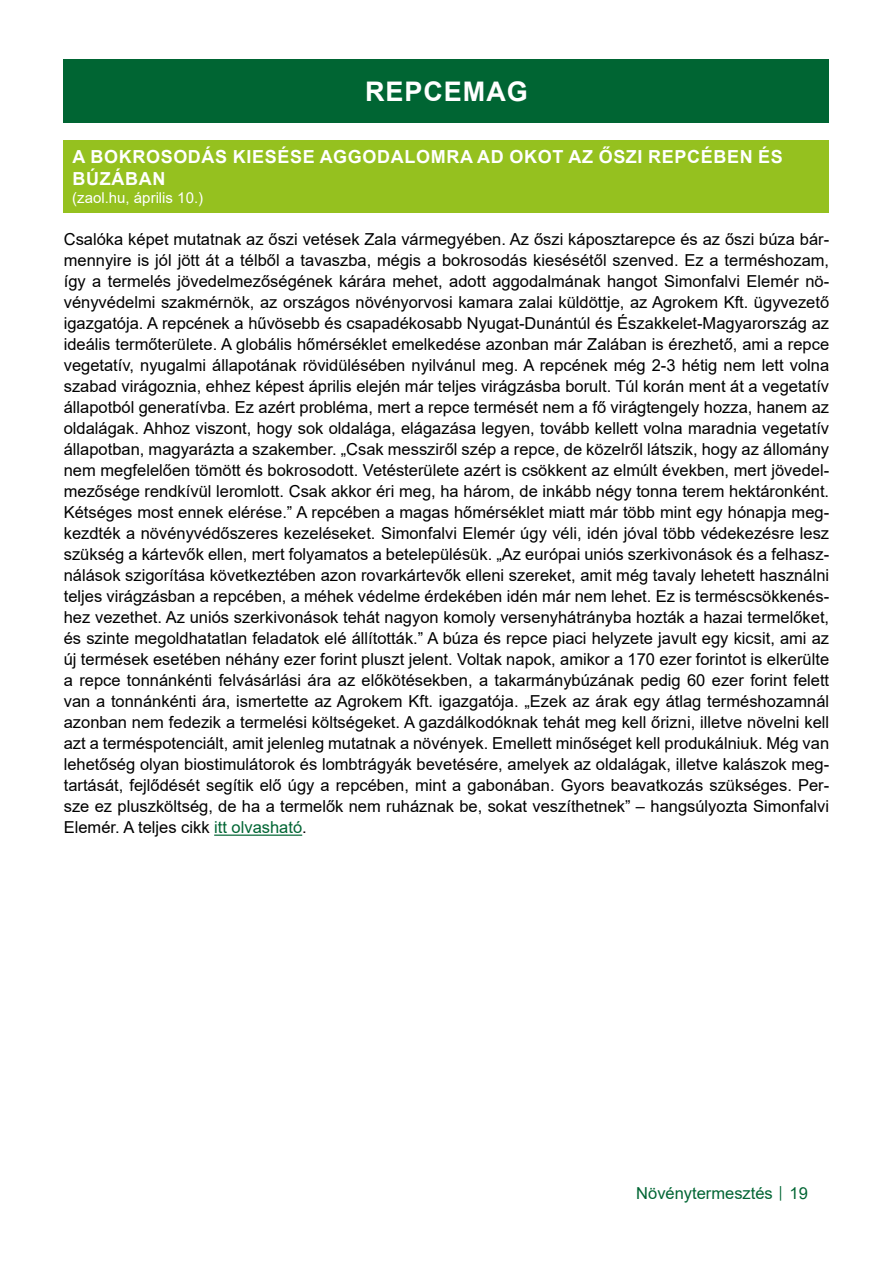
<style>
.page{position:relative;width:893px;height:1263px;background:#fff}
.page>*{position:absolute;margin:0;border:0;box-sizing:border-box;transform-origin:0 0}
.Cím_01{font:700 27px "Arial";letter-spacing:.035em;color:#fff}
.Cím_02{font:700 18px/21.6px "Arial";letter-spacing:.035em;color:#fff}
.Szoveg{font:16.5px/21px "Arial";color:#000;text-align:justify}
.t1{font:16.5px "Arial";color:#006533}
.Cím_03{font:15px "Arial";color:#fff}
.s1{color:#006533}
.s2{font-size:12px}
</style>
<div class="page">
<div style="left:64px;top:60px;width:765px;height:63px;background:#006533"></div>
<hr style="left:214px;top:834px;width:88px;height:2px;background:#006533">
<div style="left:64px;top:140px;width:765px;height:73px;background:#95c11f"></div>
<p class="Cím_01" style="left:365px;top:73px;width:164px">REPCEMAG</p>
<p class="Cím_02" style="left:73px;top:146px;width:712px">A BOKROSODÁS KIESÉSE AGGODALOMRA AD OKOT AZ ŐSZI REPCÉBEN ÉS<br>BÚZÁBAN</p>
<p class="Cím_03" style="left:72px;top:187px;width:132px">(zaol.hu, április 10.)</p>
<p class="Szoveg" style="left:64px;top:229px;width:767px">Csalóka képet mutatnak az őszi vetések Zala vármegyében. Az őszi káposztarepce és az őszi búza bár&shy;mennyire is jól jött át a télből a tavaszba, mégis a bokrosodás kiesésétől szenved. Ez a terméshozam, így a termelés jövedelmezőségének kárára mehet, adott aggodalmának hangot Simonfalvi Elemér nö&shy;vényvédelmi szakmérnök, az országos növényorvosi kamara zalai küldöttje, az Agrokem Kft. ügyvezető igazgatója. A repcének a hűvösebb és csapadékosabb Nyugat-Dunántúl és Északkelet-Magyarország az ideális termőterülete. A globális hőmérséklet emelkedése azonban már Zalában is érezhető, ami a repce vegetatív, nyugalmi állapotának rövidülésében nyilvánul meg. A repcének még 2-3 hétig nem lett volna szabad virágoznia, ehhez képest április elején már teljes virágzásba borult. Túl korán ment át a vegetatív állapotból generatívba. Ez azért probléma, mert a repce termését nem a fő virágtengely hozza, hanem az oldalágak. Ahhoz viszont, hogy sok oldalága, elágazása legyen, tovább kellett volna maradnia vegetatív állapotban, magyarázta a szakember. „Csak messziről szép a repce, de közelről látszik, hogy az állomány nem megfelelően tömött és bokrosodott. Vetésterülete azért is csökkent az elmúlt években, mert jövedel&shy;mezősége rendkívül leromlott. Csak akkor éri meg, ha három, de inkább négy tonna terem hektáronként.<br>Kétséges most ennek elérése.” A repcében a magas hőmérséklet miatt már több mint egy hónapja meg&shy;kezdték a növényvédőszeres kezeléseket. Simonfalvi Elemér úgy véli, idén jóval több védekezésre lesz szükség a kártevők ellen, mert folyamatos a betelepülésük. „Az európai uniós szerkivonások és a felhasz&shy;nálások szigorítása következtében azon rovarkártevők elleni szereket, amit még tavaly lehetett használni teljes virágzásban a repcében, a méhek védelme érdekében idén már nem lehet. Ez is terméscsökkenés&shy;hez vezethet. Az uniós szerkivonások tehát nagyon komoly versenyhátrányba hozták a hazai termelőket, és szinte megoldhatatlan feladatok elé állították.” A búza és repce piaci helyzete javult egy kicsit, ami az új termések esetében néhány ezer forint pluszt jelent. Voltak napok, amikor a 170 ezer forintot is elkerülte a repce tonnánkénti felvásárlási ára az előkötésekben, a takarmánybúzának pedig 60 ezer forint felett van a tonnánkénti ára, ismertette az Agrokem Kft. igazgatója. „Ezek az árak egy átlag terméshozamnál azonban nem fedezik a termelési költségeket. A gazdálkodóknak tehát meg kell őrizni, illetve növelni kell azt a terméspotenciált, amit jelenleg mutatnak a növények. Emellett minőséget kell produkálniuk. Még van lehetőség olyan biostimulátorok és lombtrágyák bevetésére, amelyek az oldalágak, illetve kalászok meg&shy;tartását, fejlődését segítik elő úgy a repcében, mint a gabonában. Gyors beavatkozás szükséges. Per&shy;sze ez pluszköltség, de ha a termelők nem ruháznak be, sokat veszíthetnek” – hangsúlyozta Simonfalvi Elemér. A teljes cikk <span class="s1">itt olvasható</span>.</p>
<p class="t1" style="left:636px;top:1182px;width:173px">Növénytermesztés <span class="s2">│</span> 19</p>
</div>
